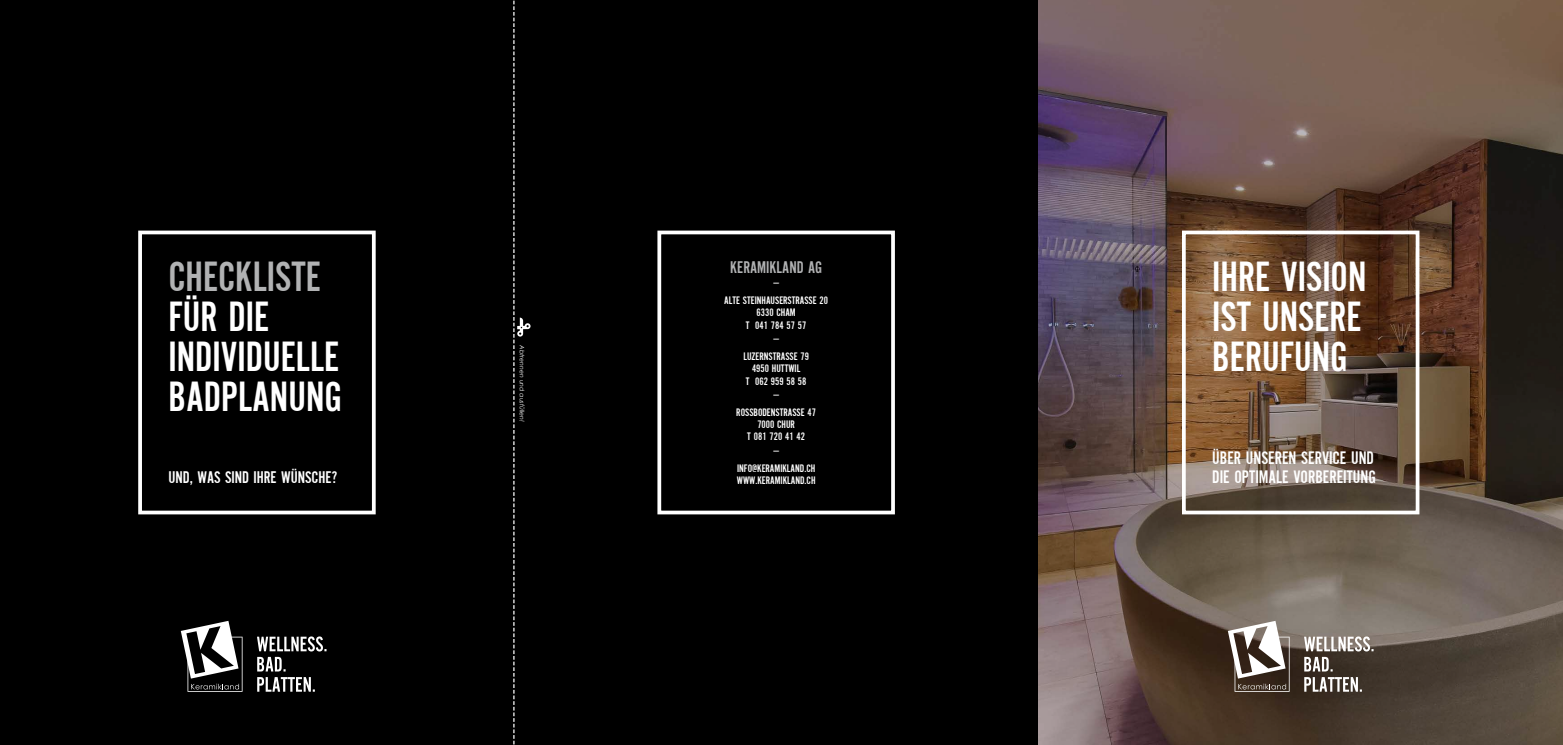
<style>
.page{position:relative;width:1563px;height:745px;background:#fff}
.page>*{position:absolute;margin:0;border:0;box-sizing:border-box;transform-origin:0 0}
.t1{font:43.75px "Alternate Gothic EF No Two";color:#fff}
.t2{font:43.75px/40px "Alternate Gothic EF No Two";color:#b1b2b3}
.t3{font:18.75px/18.8px "Alternate Gothic EF No Two";color:#fff}
.t4{font:17.5px "Alternate Gothic EF No Two";color:#fff}
.t5{font:17.5px "Alternate Gothic EF No Two";color:#b1b2b3}
.t6{font:11.25px "Alternate Gothic EF No Two";color:#fff}
.t7{font:italic 6.25px "Century Gothic";color:#fff}
.s1{color:#fff}
</style>
<div class="page">
<div style="left:0;top:0;width:1563px;height:744px;background:#000"></div>
<img style="left:1038px;top:0;width:525px;height:744px">
<div style="left:138px;top:230px;width:238px;height:284px;border:4px solid #fff"></div>
<div style="left:657px;top:230px;width:238px;height:284px;border:4px solid #fff"></div>
<svg style="left:181px;top:620px;width:61px;height:71px"></svg>
<svg style="left:257px;top:636px;width:69px;height:55px"></svg>
<div style="left:1182px;top:230px;width:237px;height:284px;border:4px solid #fff"></div>
<svg style="left:1228px;top:620px;width:61px;height:71px;background:#887e77"></svg>
<svg style="left:1304px;top:636px;width:69px;height:55px;background:#7a716a"></svg>
<svg style="left:513px;top:0;width:17px;height:744px"></svg>
<p class="t2" style="left:169px;top:257px;width:154px">CHECKLISTE<br><span class="s1">FÜR DIE</span></p>
<p class="t1" style="left:169px;top:333px;width:172px">INDIVIDUELLE</p>
<p class="t1" style="left:169px;top:373px;width:175px">BADPLANUNG</p>
<p class="t4" style="left:169px;top:468px;width:170px">UND, WAS SIND IHRE WÜNSCHE?</p>
<p class="t7" style="left:526px;top:345px;width:78px;rotate:90deg">Abtrennen und ausfüllen!</p>
<p class="t5" style="left:730px;top:258px;width:93px">KERAMIKLAND AG</p>
<p class="t6" style="left:773px;top:272px;width:7px">_</p>
<p class="t6" style="left:724px;top:294px;width:105px">ALTE STEINHAUSERSTRASSE 20</p>
<p class="t6" style="left:756px;top:306px;width:41px">6330 CHAM</p>
<p class="t6" style="left:746px;top:319px;width:62px">T 041 784 57 57</p>
<p class="t6" style="left:773px;top:328px;width:7px">_</p>
<p class="t6" style="left:743px;top:350px;width:67px">LUZERNSTRASSE 79</p>
<p class="t6" style="left:752px;top:362px;width:50px">4950 HUTTWIL</p>
<p class="t6" style="left:746px;top:375px;width:62px">T 062 959 58 58</p>
<p class="t6" style="left:773px;top:384px;width:7px">_</p>
<p class="t6" style="left:736px;top:406px;width:81px">ROSSBODENSTRASSE 47</p>
<p class="t6" style="left:757px;top:418px;width:39px">7000 CHUR</p>
<p class="t6" style="left:747px;top:430px;width:59px">T 081 720 41 42</p>
<p class="t6" style="left:773px;top:440px;width:7px">_</p>
<p class="t6" style="left:737px;top:462px;width:80px">INFO@KERAMIKLAND.CH</p>
<p class="t6" style="left:737px;top:474px;width:80px">WWW.KERAMIKLAND.CH</p>
<p class="t1" style="left:1212px;top:253px;width:156px">IHRE VISION</p>
<p class="t1" style="left:1212px;top:293px;width:151px">IST UNSERE</p>
<p class="t1" style="left:1212px;top:333px;width:137px">BERUFUNG</p>
<p class="t3" style="left:1212px;top:449px;width:165px">ÜBER UNSEREN SERVICE UND<br>DIE OPTIMALE VORBEREITUNG</p>
</div>
